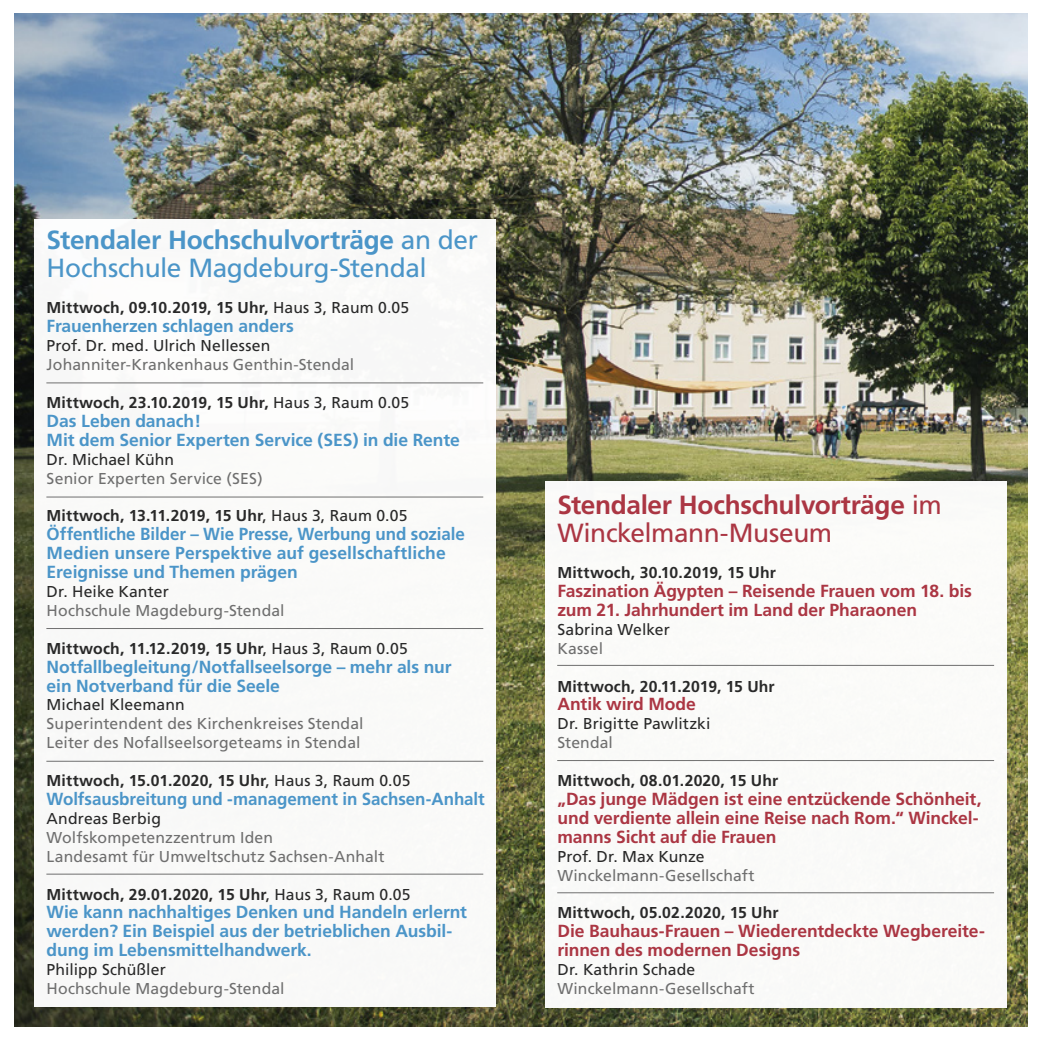
<style>
.page{position:relative;width:1042px;height:1042px;background:#fff}
.page>*{position:absolute;margin:0;border:0;box-sizing:border-box;transform-origin:0 0}
.t1{font:26.25px/28px "Frutiger CE";letter-spacing:-.015em;color:#4b95c8}
.t2{font:700 26.25px "Frutiger CE";letter-spacing:-.015em;color:#ab3643}
.t3{font:26.25px "Frutiger";letter-spacing:-.02em;color:#ab3643}
.t4{font:700 17.5px/18.9px "Frutiger CE";letter-spacing:-.005em;color:#4b95c8}
.t5{font:700 17.5px/18.9px "Frutiger CE";letter-spacing:-.005em;color:#ab3643}
.t6{font:700 15.75px "Frutiger";letter-spacing:.01em;color:#292929}
.t7{font:15.75px/18.9px "Frutiger";letter-spacing:.01em;color:#6f6f6f}
.t8{font:15.75px "Frutiger";letter-spacing:.005em;color:#292929}
.s1{font-weight:700}
.s2{font-weight:400}
.s3{font-family:"Frutiger";font-weight:400}
</style>
<div class="page">
<img style="left:15px;top:14px;width:1012px;height:1012px">
<div style="left:35px;top:219px;width:461px;height:787px;background:#f9f9f8"></div>
<div style="left:545px;top:481px;width:462px;height:527px;background:#fafaf8"></div>
<hr style="left:557px;top:665px;width:437px;height:1px;background:#6f6f6f">
<hr style="left:557px;top:760px;width:437px;height:1px;background:#6f6f6f">
<hr style="left:557px;top:892px;width:437px;height:1px;background:#6f6f6f">
<hr style="left:46px;top:761px;width:437px;height:1px;background:#6f6f6f">
<hr style="left:46px;top:874px;width:437px;height:1px;background:#6f6f6f">
<hr style="left:46px;top:628px;width:437px;height:1px;background:#6f6f6f">
<hr style="left:46px;top:497px;width:437px;height:1px;background:#6f6f6f">
<hr style="left:46px;top:382px;width:437px;height:1px;background:#6f6f6f">
<h1 class="t1" style="left:47px;top:226px;width:433px"><span class="s1">Stendaler Hochschulvorträge</span> an der<br>Hochschule Magdeburg-Stendal</h1>
<p class="t6" style="left:47px;top:299px;width:364px">Mittwoch, 09.10.2019, 15 Uhr, <span class="s2">Haus 3, Raum 0.05</span></p>
<p class="t4" style="left:47px;top:317px;width:249px">Frauenherzen schlagen anders</p>
<p class="t8" style="left:47px;top:336px;width:225px">Prof. Dr. med. Ulrich Nellessen</p>
<p class="t7" style="left:47px;top:355px;width:309px">Johanniter-Krankenhaus Genthin-Stendal</p>
<p class="t6" style="left:47px;top:393px;width:364px">Mittwoch, 23.10.2019, 15 Uhr, <span class="s2">Haus 3, Raum 0.05</span></p>
<p class="t4" style="left:47px;top:411px;width:415px">Das Leben danach!<br>Mit dem Senior Experten Service (SES) in die Rente</p>
<p class="t8" style="left:47px;top:450px;width:129px">Dr. Michael Kühn</p>
<p class="t7" style="left:47px;top:469px;width:218px">Senior Experten Service (SES)</p>
<p class="t6" style="left:47px;top:507px;width:362px">Mittwoch, 13.11.2019, 15 Uhr<span class="s2">, Haus 3, Raum 0.05</span></p>
<p class="t4" style="left:47px;top:525px;width:420px">Öffentliche Bilder – Wie Presse, Werbung und soziale<br>Medien unsere Perspektive auf gesellschaftliche<br>Ereignisse und Themen prägen</p>
<p class="t8" style="left:47px;top:582px;width:124px">Dr. Heike Kanter</p>
<p class="t7" style="left:47px;top:601px;width:239px">Hochschule Magdeburg-Stendal</p>
<p class="t6" style="left:47px;top:639px;width:363px">Mittwoch, 11.12.2019, 15 Uhr<span class="s2">, Haus 3, Raum 0.05</span></p>
<p class="t4" style="left:47px;top:657px;width:406px">Notfallbegleitung/Notfallseelsorge – mehr als nur ein Notverband für die Seele</p>
<p class="t8" style="left:47px;top:696px;width:140px">Michael Kleemann</p>
<p class="t7" style="left:47px;top:714px;width:318px">Superintendent des Kirchenkreises Stendal<br>Leiter des Nofallseelsorgeteams in Stendal</p>
<p class="t6" style="left:47px;top:771px;width:365px">Mittwoch, 15.01.2020, 15 Uhr<span class="s2">, Haus 3, Raum 0.05</span></p>
<p class="t4" style="left:47px;top:789px;width:440px">Wolfsausbreitung und -management in Sachsen-Anhalt</p>
<p class="t8" style="left:47px;top:809px;width:116px">Andreas Berbig</p>
<p class="t7" style="left:47px;top:828px;width:339px">Wolfskompetenzzentrum Iden<br>Landesamt für Umweltschutz Sachsen-Anhalt</p>
<p class="t6" style="left:47px;top:885px;width:366px">Mittwoch, 29.01.2020, 15 Uhr<span class="s2">, Haus 3, Raum 0.05</span></p>
<p class="t4" style="left:47px;top:903px;width:422px">Wie kann nachhaltiges Denken und Handeln erlernt werden? Ein Beispiel aus der betrieblichen Ausbil&shy;dung im Lebensmittelhandwerk.</p>
<p class="t8" style="left:47px;top:960px;width:121px">Philipp Schüßler</p>
<p class="t7" style="left:47px;top:979px;width:239px">Hochschule Magdeburg-Stendal</p>
<h1 class="t2" style="left:557px;top:489px;width:386px">Stendaler Hochschulvorträge <span class="s3">im</span></h1>
<h1 class="t3" style="left:557px;top:517px;width:276px">Winckelmann-Museum</h1>
<p class="t6" style="left:557px;top:563px;width:220px">Mittwoch, 30.10.2019, 15 Uhr</p>
<p class="t5" style="left:557px;top:581px;width:416px">Faszination Ägypten – Reisende Frauen vom 18. bis zum 21. Jahrhundert im Land der Pharaonen</p>
<p class="t8" style="left:557px;top:620px;width:114px">Sabrina Welker</p>
<p class="t7" style="left:557px;top:639px;width:47px">Kassel</p>
<p class="t6" style="left:557px;top:677px;width:219px">Mittwoch, 20.11.2019, 15 Uhr</p>
<p class="t5" style="left:557px;top:695px;width:140px">Antik wird Mode</p>
<p class="t8" style="left:557px;top:714px;width:154px">Dr. Brigitte Pawlitzki</p>
<p class="t7" style="left:557px;top:733px;width:57px">Stendal</p>
<p class="t6" style="left:557px;top:771px;width:222px">Mittwoch, 08.01.2020, 15 Uhr</p>
<p class="t5" style="left:557px;top:789px;width:426px">„Das junge Mädgen ist eine entzückende Schönheit, und verdiente allein eine Reise nach Rom.“ Winckel&shy;manns Sicht auf die Frauen</p>
<p class="t8" style="left:557px;top:847px;width:149px">Prof. Dr. Max Kunze</p>
<p class="t7" style="left:557px;top:866px;width:199px">Winckelmann-Gesellschaft</p>
<p class="t6" style="left:557px;top:903px;width:223px">Mittwoch, 05.02.2020, 15 Uhr</p>
<p class="t5" style="left:557px;top:921px;width:429px">Die Bauhaus-Frauen – Wiederentdeckte Wegbereite&shy;rinnen des modernen Designs</p>
<p class="t8" style="left:557px;top:960px;width:139px">Dr. Kathrin Schade</p>
<p class="t7" style="left:557px;top:979px;width:199px">Winckelmann-Gesellschaft</p>
</div>
